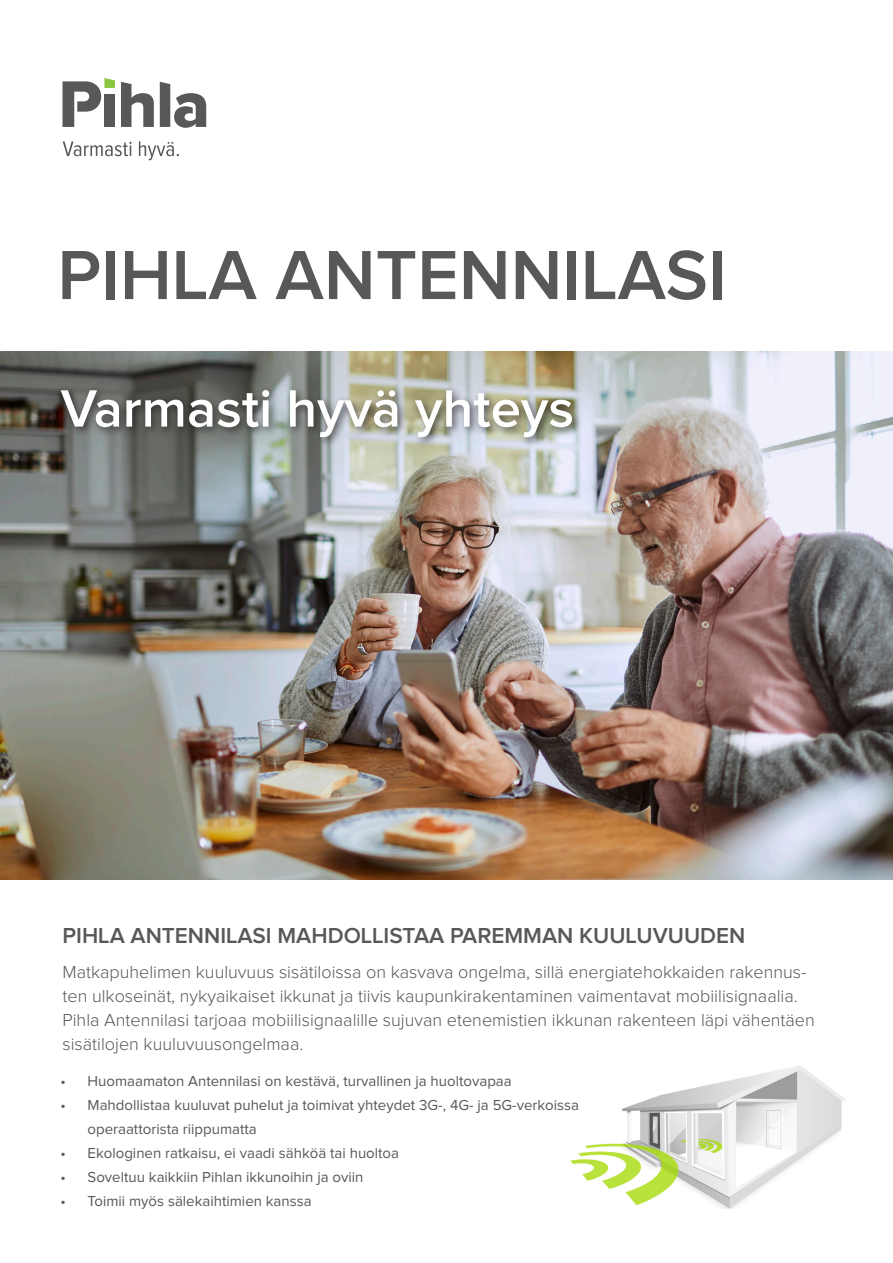
<style>
.page{position:relative;width:893px;height:1263px;background:#fff}
.page>*{position:absolute;margin:0;border:0;box-sizing:border-box;transform-origin:0 0}
.ISO_otsikko{font:600 72px "Proxima Nova";color:#57585a}
.Otsikko_leipätekstis{font:600 22.5px "Proxima Nova";color:#57585a}
.Ingressi{font:300 18px/24px "Proxima Nova";color:#57585a}
.t1{font:15px/24px "Proxima Nova";color:#57585a}
</style>
<div class="page">
<img style="left:570px;top:1066px;width:275px;height:142px">
<img style="left:0;top:352px;width:893px;height:528px">
<svg style="left:121px;top:82px;width:33px;height:45px"></svg>
<svg style="left:63px;top:78px;width:52px;height:49px"></svg>
<svg style="left:160px;top:82px;width:46px;height:46px"></svg>
<svg style="left:63px;top:141px;width:69px;height:15px"></svg>
<svg style="left:139px;top:141px;width:40px;height:19px"></svg>
<div style="left:56px;top:385px;width:527px;height:63px;background:#231f20;opacity:.75"></div>
<svg style="left:61px;top:390px;width:511px;height:47px"></svg>
<p class="ISO_otsikko" style="left:57px;top:242px;width:671px">PIHLA ANTENNILASI</p>
<p class="Otsikko_leipätekstis" style="left:63px;top:925px;width:684px">PIHLA ANTENNILASI MAHDOLLISTAA PAREMMAN KUULUVUUDEN</p>
<p class="Ingressi" style="left:63px;top:961px;width:754px">Matkapuhelimen kuuluvuus sisätiloissa on kasvava ongelma, sillä energiatehokkaiden rakennus&shy;ten ulkoseinät, nykyaikaiset ikkunat ja tiivis kaupunkirakentaminen vaimentavat mobiilisignaalia.<br>Pihla Antennilasi tarjoaa mobiilisignaalille sujuvan etenemistien ikkunan rakenteen läpi vähentäen sisätilojen kuuluvuusongelmaa.</p>
<p class="t1" style="left:61px;top:1070px;width:453px">• Huomaamaton Antennilasi on kestävä, turvallinen ja huoltovapaa</p>
<p class="t1" style="left:88px;top:1094px;width:493px;text-indent:-27px">• Mahdollistaa kuuluvat puhelut ja toimivat yhteydet 3G-, 4G- ja 5G-verkoissa operaattorista riippumatta</p>
<p class="t1" style="left:61px;top:1142px;width:340px">• Ekologinen ratkaisu, ei vaadi sähköä tai huoltoa</p>
<p class="t1" style="left:61px;top:1166px;width:304px">• Soveltuu kaikkiin Pihlan ikkunoihin ja oviin</p>
<p class="t1" style="left:61px;top:1190px;width:253px">• Toimii myös sälekaihtimien kanssa</p>
</div>
